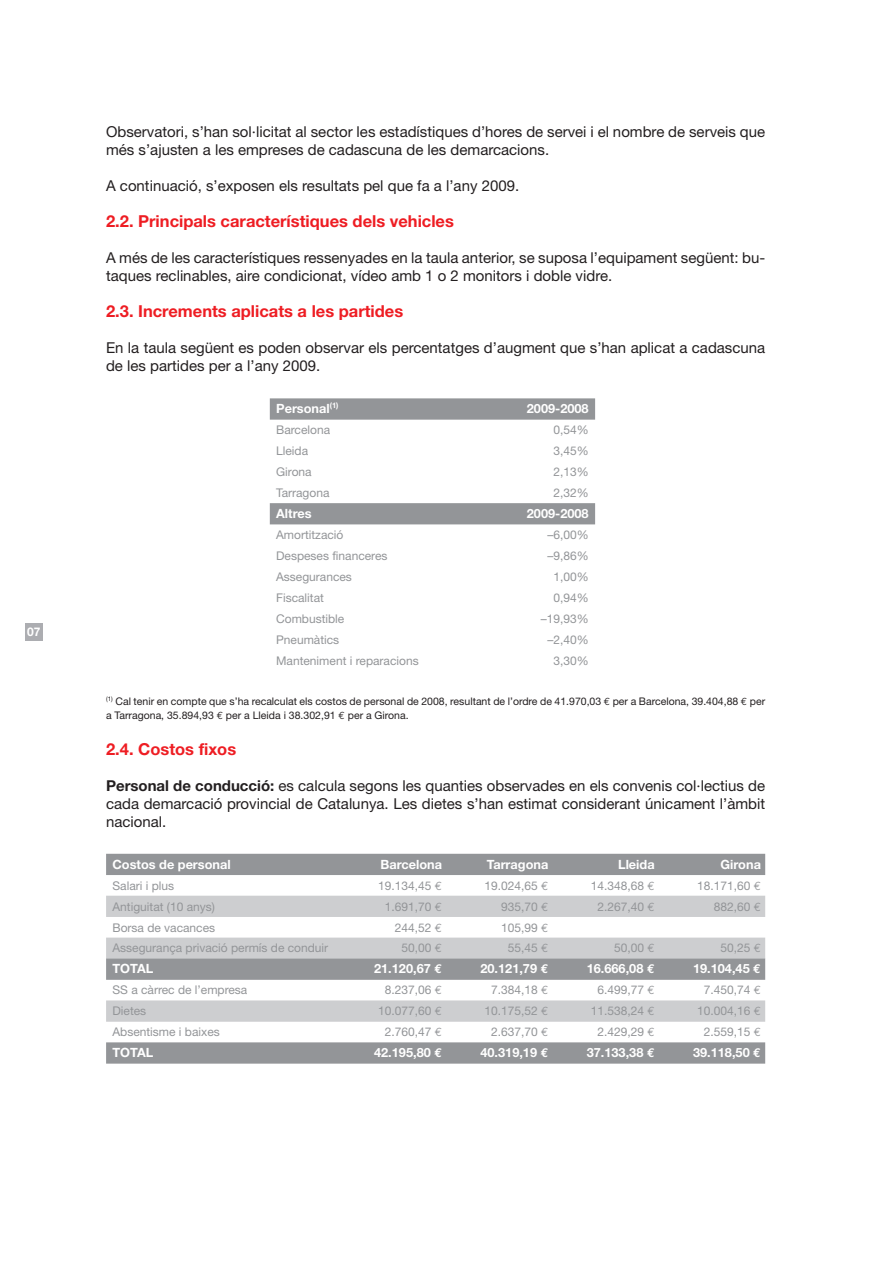
<style>
.page{position:relative;width:893px;height:1263px;background:#fff}
.page>*{position:absolute;margin:0;border:0;box-sizing:border-box;transform-origin:0 0}
.t1{font:700 16.5px "Helvetica Neue";color:#ee1d23}
.t2{font:15px/18px "Helvetica Neue";color:#231f20}
.t3{font:700 12.75px "Helvetica Neue";color:#fff}
.t4{font:12px "Helvetica Neue";color:#939598}
.t5{font:700 12px "Helvetica Neue";color:#fff}
.t6{font:10.5px/13.5px "Helvetica Neue";color:#231f20}
.s1{font-family:"Euro Mono"}
.s2{font-weight:700}
</style>
<div class="page">
<div style="left:270px;top:398px;width:325px;height:22px;background:#939598"></div>
<div style="left:270px;top:503px;width:325px;height:21px;background:#939598"></div>
<div style="left:106px;top:854px;width:659px;height:21px;background:#939598"></div>
<div style="left:106px;top:896px;width:659px;height:21px;background:#cdced0"></div>
<div style="left:106px;top:937px;width:659px;height:22px;background:#cdced0"></div>
<div style="left:106px;top:958px;width:659px;height:22px;background:#939598"></div>
<div style="left:106px;top:1000px;width:659px;height:22px;background:#cdced0"></div>
<div style="left:106px;top:1042px;width:659px;height:22px;background:#939598"></div>
<div style="left:25px;top:624px;width:17px;height:17px;background:#acadb1"></div>
<p class="t5" style="left:27px;top:627px;width:15px">07</p>
<p class="t2" style="left:106px;top:124px;width:661px">Observatori, s’han sol·licitat al sector les estadístiques d’hores de servei i el nombre de serveis que més s’ajusten a les empreses de cadascuna de les demarcacions.</p>
<p class="t2" style="left:106px;top:178px;width:415px">A continuació, s’exposen els resultats pel que fa a l’any 2009.</p>
<p class="t1" style="left:106px;top:215px;width:349px">2.2. Principals característiques dels vehicles</p>
<p class="t2" style="left:106px;top:250px;width:661px">A més de les característiques ressenyades en la taula anterior, se suposa l’equipament següent: bu&shy;taques reclinables, aire condicionat, vídeo amb 1 o 2 monitors i doble vidre.</p>
<p class="t1" style="left:106px;top:305px;width:299px">2.3. Increments aplicats a les partides</p>
<p class="t2" style="left:106px;top:340px;width:661px">En la taula següent es poden observar els percentatges d’augment que s’han aplicat a cadascuna de les partides per a l’any 2009.</p>
<p class="t3" style="left:276px;top:404px;width:64px">Personal<sup>(1)</sup></p>
<p class="t3" style="left:527px;top:404px;width:63px">2009-2008</p>
<p class="t4" style="left:276px;top:426px;width:55px">Barcelona</p>
<p class="t4" style="left:553px;top:426px;width:37px">0,54%</p>
<p class="t4" style="left:276px;top:447px;width:33px">Lleida</p>
<p class="t4" style="left:553px;top:447px;width:37px">3,45%</p>
<p class="t4" style="left:276px;top:468px;width:37px">Girona</p>
<p class="t4" style="left:553px;top:468px;width:37px">2,13%</p>
<p class="t4" style="left:276px;top:488px;width:55px">Tarragona</p>
<p class="t4" style="left:553px;top:488px;width:37px">2,32%</p>
<p class="t3" style="left:276px;top:509px;width:37px">Altres</p>
<p class="t3" style="left:527px;top:509px;width:63px">2009-2008</p>
<p class="t4" style="left:276px;top:530px;width:69px">Amortització</p>
<p class="t4" style="left:547px;top:530px;width:43px">–6,00%</p>
<p class="t4" style="left:276px;top:551px;width:113px">Despeses financeres</p>
<p class="t4" style="left:547px;top:551px;width:43px">–9,86%</p>
<p class="t4" style="left:276px;top:572px;width:77px">Assegurances</p>
<p class="t4" style="left:553px;top:572px;width:37px">1,00%</p>
<p class="t4" style="left:276px;top:593px;width:49px">Fiscalitat</p>
<p class="t4" style="left:553px;top:593px;width:37px">0,94%</p>
<p class="t4" style="left:276px;top:614px;width:70px">Combustible</p>
<p class="t4" style="left:541px;top:614px;width:50px">–19,93%</p>
<p class="t4" style="left:276px;top:635px;width:65px">Pneumàtics</p>
<p class="t4" style="left:547px;top:635px;width:43px">–2,40%</p>
<p class="t4" style="left:276px;top:656px;width:144px">Manteniment i reparacions</p>
<p class="t4" style="left:553px;top:656px;width:37px">3,30%</p>
<p class="t6" style="left:106px;top:696px;width:661px"><sup>(1)</sup> Cal tenir en compte que s’ha recalculat els costos de personal de 2008, resultant de l’ordre de 41.970,03 <span class="s1">€</span> per a Barcelona, 39.404,88 <span class="s1">€</span> per a Tarragona, 35.894,93 <span class="s1">€</span> per a Lleida i 38.302,91 <span class="s1">€</span> per a Girona.</p>
<p class="t1" style="left:106px;top:743px;width:132px">2.4. Costos fixos</p>
<p class="t2" style="left:106px;top:778px;width:661px;text-align:justify"><span class="s2">Personal de conducció:</span> es calcula segons les quanties observades en els convenis col·lectius de cada demarcació provincial de Catalunya. Les dietes s’han estimat considerant únicament l’àmbit nacional.</p>
<p class="t3" style="left:112px;top:859px;width:120px">Costos de personal</p>
<p class="t3" style="left:380px;top:859px;width:63px">Barcelona</p>
<p class="t3" style="left:487px;top:859px;width:63px">Tarragona</p>
<p class="t3" style="left:618px;top:859px;width:38px">Lleida</p>
<p class="t3" style="left:721px;top:859px;width:42px">Girona</p>
<p class="t4" style="left:112px;top:881px;width:63px">Salari i plus</p>
<p class="t4" style="left:378px;top:881px;width:65px">19.134,45 <span class="s1">€</span></p>
<p class="t4" style="left:484px;top:881px;width:65px">19.024,65 <span class="s1">€</span></p>
<p class="t4" style="left:591px;top:881px;width:65px">14.348,68 <span class="s1">€</span></p>
<p class="t4" style="left:697px;top:881px;width:65px">18.171,60 <span class="s1">€</span></p>
<p class="t4" style="left:112px;top:902px;width:104px">Antiguitat (10 anys)</p>
<p class="t4" style="left:385px;top:902px;width:59px">1.691,70 <span class="s1">€</span></p>
<p class="t4" style="left:501px;top:902px;width:49px">935,70 <span class="s1">€</span></p>
<p class="t4" style="left:597px;top:902px;width:59px">2.267,40 <span class="s1">€</span></p>
<p class="t4" style="left:714px;top:902px;width:49px">882,60 <span class="s1">€</span></p>
<p class="t4" style="left:112px;top:923px;width:104px">Borsa de vacances</p>
<p class="t4" style="left:395px;top:923px;width:49px">244,52 <span class="s1">€</span></p>
<p class="t4" style="left:501px;top:923px;width:49px">105,99 <span class="s1">€</span></p>
<p class="t4" style="left:112px;top:944px;width:217px">Assegurança privació permís de conduir</p>
<p class="t4" style="left:401px;top:944px;width:42px">50,00 <span class="s1">€</span></p>
<p class="t4" style="left:508px;top:944px;width:42px">55,45 <span class="s1">€</span></p>
<p class="t4" style="left:614px;top:944px;width:42px">50,00 <span class="s1">€</span></p>
<p class="t4" style="left:720px;top:944px;width:42px">50,25 <span class="s1">€</span></p>
<p class="t3" style="left:112px;top:964px;width:42px">TOTAL</p>
<p class="t3" style="left:374px;top:964px;width:69px">21.120,67 <span class="s1">€</span></p>
<p class="t3" style="left:480px;top:964px;width:69px">20.121,79 <span class="s1">€</span></p>
<p class="t3" style="left:587px;top:964px;width:69px">16.666,08 <span class="s1">€</span></p>
<p class="t3" style="left:693px;top:964px;width:69px">19.104,45 <span class="s1">€</span></p>
<p class="t4" style="left:112px;top:986px;width:136px">SS a càrrec de l’empresa</p>
<p class="t4" style="left:385px;top:986px;width:59px">8.237,06 <span class="s1">€</span></p>
<p class="t4" style="left:491px;top:986px;width:59px">7.384,18 <span class="s1">€</span></p>
<p class="t4" style="left:597px;top:986px;width:59px">6.499,77 <span class="s1">€</span></p>
<p class="t4" style="left:704px;top:986px;width:59px">7.450,74 <span class="s1">€</span></p>
<p class="t4" style="left:112px;top:1007px;width:35px">Dietes</p>
<p class="t4" style="left:378px;top:1007px;width:65px">10.077,60 <span class="s1">€</span></p>
<p class="t4" style="left:484px;top:1007px;width:65px">10.175,52 <span class="s1">€</span></p>
<p class="t4" style="left:591px;top:1007px;width:65px">11.538,24 <span class="s1">€</span></p>
<p class="t4" style="left:697px;top:1007px;width:65px">10.004,16 <span class="s1">€</span></p>
<p class="t4" style="left:112px;top:1028px;width:109px">Absentisme i baixes</p>
<p class="t4" style="left:385px;top:1028px;width:59px">2.760,47 <span class="s1">€</span></p>
<p class="t4" style="left:491px;top:1028px;width:59px">2.637,70 <span class="s1">€</span></p>
<p class="t4" style="left:597px;top:1028px;width:59px">2.429,29 <span class="s1">€</span></p>
<p class="t4" style="left:704px;top:1028px;width:59px">2.559,15 <span class="s1">€</span></p>
<p class="t3" style="left:112px;top:1048px;width:42px">TOTAL</p>
<p class="t3" style="left:374px;top:1048px;width:69px">42.195,80 <span class="s1">€</span></p>
<p class="t3" style="left:480px;top:1048px;width:69px">40.319,19 <span class="s1">€</span></p>
<p class="t3" style="left:587px;top:1048px;width:69px">37.133,38 <span class="s1">€</span></p>
<p class="t3" style="left:693px;top:1048px;width:69px">39.118,50 <span class="s1">€</span></p>
</div>
